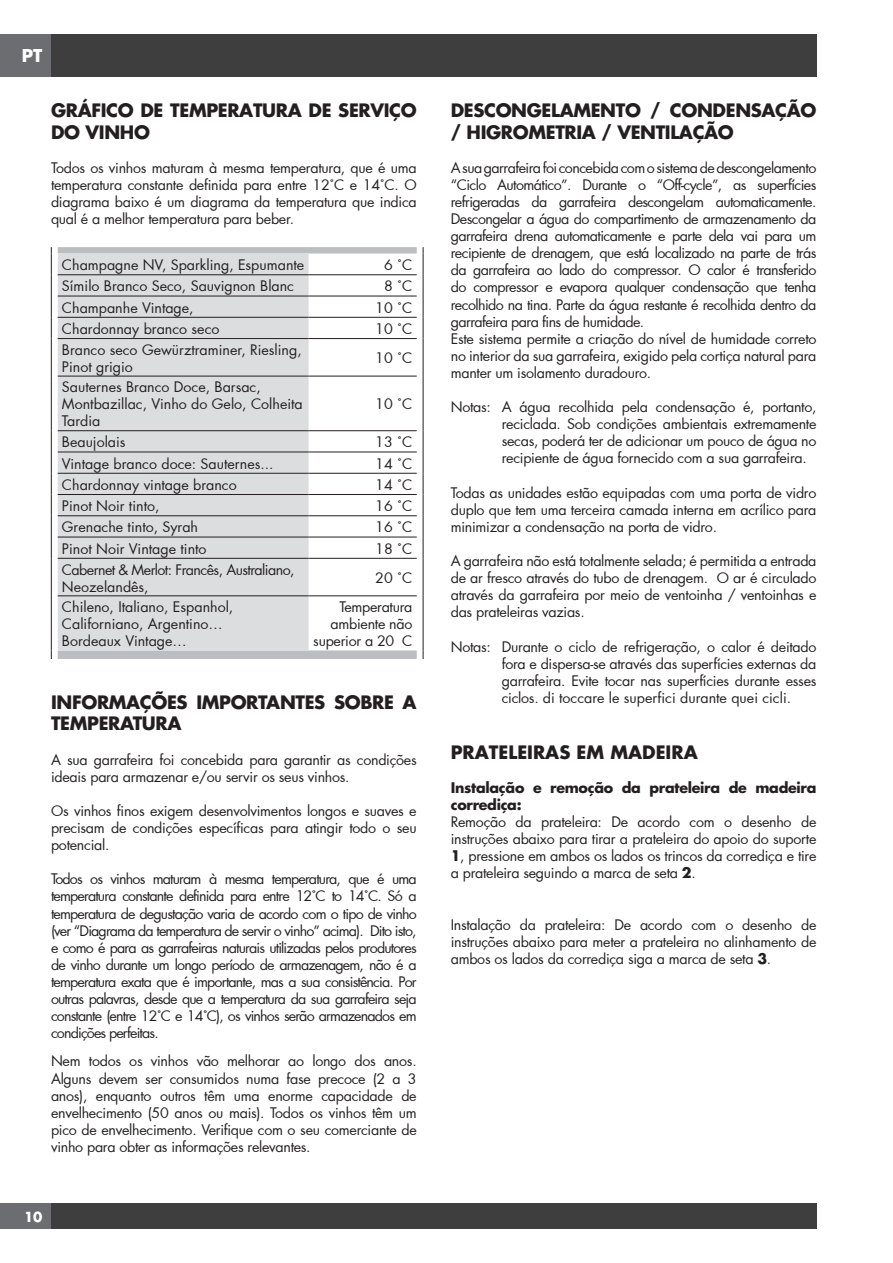
<style>
.page{position:relative;width:893px;height:1263px;background:#fff}
.page>*{position:absolute;margin:0;border:0;box-sizing:border-box;transform-origin:0 0}
.t1{font:700 18px/21.6px "Futura Std";letter-spacing:-.02em;color:#231f20}
.t2{font:700 18px "Futura Std";color:#231f20}
.t3{font:700 17.25px "Futura Std";color:#fff}
.t4{font:14.25px/17.1px "Futura";letter-spacing:-.02em;color:#231f20;text-align:justify}
.t5{font:14.25px/17.1px "Futura";letter-spacing:-.04em;color:#231f20}
.t6{font:14.25px/17.1px "Futura";color:#231f20}
.t7{font:700 14.25px/17.1px "Futura Std";letter-spacing:-.02em;color:#231f20}
.t8{font:700 13.5px "Futura Std";color:#fff}
.s1{font-family:"Futura Std";font-weight:700}
</style>
<div class="page">
<div style="left:0;top:34px;width:51px;height:43px;background:#6c6d70"></div>
<div style="left:51px;top:34px;width:765px;height:43px;background:#3e3e3f"></div>
<div style="left:0;top:1203px;width:51px;height:26px;background:#6c6d70"></div>
<div style="left:51px;top:1203px;width:765px;height:26px;background:#3e3e3f"></div>
<svg style="left:58px;top:247px;width:359px;height:412px"></svg>
<div style="left:58px;top:253px;width:251px;height:397px;background:#dcdddf"></div>
<svg style="left:51px;top:247px;width:1px;height:92px"></svg>
<svg style="left:423px;top:247px;width:1px;height:92px"></svg>
<hr style="left:51px;top:339px;width:1px;height:37px;background:#231f20">
<hr style="left:423px;top:339px;width:1px;height:37px;background:#231f20">
<hr style="left:51px;top:376px;width:1px;height:55px;background:#231f20">
<hr style="left:423px;top:376px;width:1px;height:55px;background:#231f20">
<svg style="left:51px;top:431px;width:1px;height:127px"></svg>
<svg style="left:423px;top:431px;width:1px;height:127px"></svg>
<hr style="left:51px;top:558px;width:1px;height:38px;background:#231f20">
<hr style="left:423px;top:558px;width:1px;height:38px;background:#231f20">
<hr style="left:51px;top:596px;width:1px;height:54px;background:#231f20">
<hr style="left:423px;top:596px;width:1px;height:54px;background:#231f20">
<hr style="left:58px;top:274px;width:251px;height:1px;background:#231f20">
<hr style="left:309px;top:274px;width:108px;height:1px;background:#231f20">
<hr style="left:58px;top:296px;width:251px;height:1px;background:#231f20">
<hr style="left:309px;top:296px;width:108px;height:1px;background:#231f20">
<hr style="left:58px;top:317px;width:251px;height:1px;background:#231f20">
<hr style="left:309px;top:317px;width:108px;height:1px;background:#231f20">
<hr style="left:58px;top:338px;width:251px;height:1px;background:#231f20">
<hr style="left:309px;top:338px;width:108px;height:1px;background:#231f20">
<hr style="left:58px;top:376px;width:251px;height:1px;background:#231f20">
<hr style="left:309px;top:376px;width:108px;height:1px;background:#231f20">
<hr style="left:58px;top:430px;width:251px;height:1px;background:#231f20">
<hr style="left:309px;top:430px;width:108px;height:1px;background:#231f20">
<hr style="left:58px;top:452px;width:251px;height:1px;background:#231f20">
<hr style="left:309px;top:452px;width:108px;height:1px;background:#231f20">
<hr style="left:58px;top:473px;width:251px;height:1px;background:#231f20">
<hr style="left:309px;top:473px;width:108px;height:1px;background:#231f20">
<hr style="left:58px;top:494px;width:251px;height:1px;background:#231f20">
<hr style="left:309px;top:494px;width:108px;height:1px;background:#231f20">
<hr style="left:58px;top:515px;width:251px;height:1px;background:#231f20">
<hr style="left:309px;top:515px;width:108px;height:1px;background:#231f20">
<hr style="left:58px;top:537px;width:251px;height:1px;background:#231f20">
<hr style="left:309px;top:537px;width:108px;height:1px;background:#231f20">
<hr style="left:58px;top:558px;width:251px;height:1px;background:#231f20">
<hr style="left:309px;top:558px;width:108px;height:1px;background:#231f20">
<hr style="left:58px;top:595px;width:251px;height:1px;background:#231f20">
<hr style="left:309px;top:595px;width:108px;height:1px;background:#231f20">
<p class="t3" style="left:22px;top:44px;width:22px">PT</p>
<p class="t1" style="left:51px;top:99px;width:367px">GRÁFICO DE TEMPERATURA DE SERVIÇO<br>DO VINHO</p>
<p class="t4" style="left:51px;top:159px;width:367px">Todos os vinhos maturam à mesma temperatura, que é uma temperatura constante definida para entre 12˚C e 14˚C. O diagrama baixo é um diagrama da temperatura que indica qual é a melhor temperatura para beber.</p>
<p class="t6" style="left:62px;top:256px;width:244px">Champagne NV, Sparkling, Espumante</p>
<p class="t4" style="left:384px;top:256px;width:30px">6 ˚C</p>
<p class="t6" style="left:62px;top:277px;width:234px">Símilo Branco Seco, Sauvignon Blanc</p>
<p class="t4" style="left:384px;top:277px;width:30px">8 ˚C</p>
<p class="t6" style="left:62px;top:299px;width:133px">Champanhe Vintage,</p>
<p class="t4" style="left:375px;top:299px;width:39px">10 ˚C</p>
<p class="t6" style="left:62px;top:320px;width:159px">Chardonnay branco seco</p>
<p class="t4" style="left:375px;top:320px;width:39px">10 ˚C</p>
<p class="t6" style="left:62px;top:341px;width:241px">Branco seco Gewürztraminer, Riesling,<br>Pinot grigio</p>
<p class="t4" style="left:375px;top:349px;width:39px">10 ˚C</p>
<p class="t6" style="left:62px;top:378px;width:242px">Sauternes Branco Doce, Barsac,<br>Montbazillac, Vinho do Gelo, Colheita<br>Tardia</p>
<p class="t4" style="left:375px;top:395px;width:39px">10 ˚C</p>
<p class="t6" style="left:62px;top:433px;width:65px">Beaujolais</p>
<p class="t4" style="left:375px;top:433px;width:39px">13 ˚C</p>
<p class="t6" style="left:62px;top:455px;width:213px">Vintage branco doce: Sauternes...</p>
<p class="t4" style="left:375px;top:455px;width:39px">14 ˚C</p>
<p class="t6" style="left:62px;top:476px;width:176px">Chardonnay vintage branco</p>
<p class="t4" style="left:375px;top:476px;width:39px">14 ˚C</p>
<p class="t6" style="left:62px;top:497px;width:99px">Pinot Noir tinto,</p>
<p class="t4" style="left:375px;top:497px;width:39px">16 ˚C</p>
<p class="t6" style="left:62px;top:518px;width:138px">Grenache tinto, Syrah</p>
<p class="t4" style="left:375px;top:518px;width:39px">16 ˚C</p>
<p class="t6" style="left:62px;top:540px;width:146px">Pinot Noir Vintage tinto</p>
<p class="t4" style="left:375px;top:540px;width:39px">18 ˚C</p>
<p class="t5" style="left:62px;top:560px;width:234px">Cabernet &amp; Merlot: Francês, Australiano,<br>Neozelandês,</p>
<p class="t4" style="left:375px;top:569px;width:39px">20 ˚C</p>
<p class="t6" style="left:62px;top:598px;width:173px">Chileno, Italiano, Espanhol,<br>Californiano, Argentino…<br>Bordeaux Vintage…</p>
<p class="t4" style="left:313px;top:598px;width:101px;text-align:right">Temperatura ambiente não superior a 20 °C</p>
<p class="t1" style="left:51px;top:691px;width:367px">INFORMAÇÕES IMPORTANTES SOBRE A<br>TEMPERATURA</p>
<p class="t4" style="left:51px;top:751px;width:367px">A sua garrafeira foi concebida para garantir as condições ideais para armazenar e/ou servir os seus vinhos.</p>
<p class="t4" style="left:51px;top:802px;width:367px">Os vinhos finos exigem desenvolvimentos longos e suaves e precisam de condições específicas para atingir todo o seu potencial.</p>
<p class="t4" style="left:51px;top:870px;width:367px">Todos os vinhos maturam à mesma temperatura, que é uma temperatura constante definida para entre 12˚C to 14˚C. Só a temperatura de degustação varia de acordo com o tipo de vinho (ver “Diagrama da temperatura de servir o vinho” acima). Dito isto, e como é para as garrafeiras naturais utilizadas pelos produtores de vinho durante um longo período de armazenagem, não é a temperatura exata que é importante, mas a sua consistência. Por outras palavras, desde que a temperatura da sua garrafeira seja constante (entre 12˚C e 14˚C), os vinhos serão armazenados em condições perfeitas.</p>
<p class="t4" style="left:51px;top:1052px;width:367px">Nem todos os vinhos vão melhorar ao longo dos anos.<br>Alguns devem ser consumidos numa fase precoce (2 a 3 anos), enquanto outros têm uma enorme capacidade de envelhecimento (50 anos ou mais). Todos os vinhos têm um pico de envelhecimento. Verifique com o seu comerciante de vinho para obter as informações relevantes.</p>
<p class="t8" style="left:24px;top:1208px;width:20px">10</p>
<p class="t1" style="left:451px;top:99px;width:367px">DESCONGELAMENTO / CONDENSAÇÃO / HIGROMETRIA / VENTILAÇÃO</p>
<p class="t5" style="left:451px;top:159px;width:367px">A sua garrafeira foi concebida com o sistema de descongelamento “Ciclo Automático”. Durante o “Off-cycle”, as superfícies refrigeradas da garrafeira descongelam automaticamente.<br>Descongelar a água do compartimento de armazenamento da garrafeira drena automaticamente e parte dela vai para um recipiente de drenagem, que está localizado na parte de trás da garrafeira ao lado do compressor. O calor é transferido do compressor e evapora qualquer condensação que tenha recolhido na tina. Parte da água restante é recolhida dentro da garrafeira para fins de humidade.<br>Este sistema permite a criação do nível de humidade correto no interior da sua garrafeira, exigido pela cortiça natural para manter um isolamento duradouro.</p>
<p class="t4" style="left:502px;top:398px;width:316px;text-indent:-51px">Notas: A água recolhida pela condensação é, portanto, reciclada. Sob condições ambientais extremamente secas, poderá ter de adicionar um pouco de água no recipiente de água fornecido com a sua garrafeira.</p>
<p class="t4" style="left:451px;top:484px;width:367px">Todas as unidades estão equipadas com uma porta de vidro duplo que tem uma terceira camada interna em acrílico para minimizar a condensação na porta de vidro.</p>
<p class="t4" style="left:451px;top:552px;width:367px">A garrafeira não está totalmente selada; é permitida a entrada de ar fresco através do tubo de drenagem. O ar é circulado através da garrafeira por meio de ventoinha / ventoinhas e das prateleiras vazias.</p>
<p class="t4" style="left:502px;top:638px;width:316px;text-indent:-51px">Notas: Durante o ciclo de refrigeração, o calor é deitado fora e dispersa-se através das superfícies externas da garrafeira. Evite tocar nas superfícies durante esses ciclos. di toccare le superfici durante quei cicli.</p>
<p class="t2" style="left:451px;top:740px;width:248px">PRATELEIRAS EM MADEIRA</p>
<p class="t7" style="left:451px;top:779px;width:367px">Instalação e remoção da prateleira de madeira corrediça:</p>
<p class="t4" style="left:451px;top:813px;width:367px">Remoção da prateleira: De acordo com o desenho de instruções abaixo para tirar a prateleira do apoio do suporte <span class="s1">1</span>, pressione em ambos os lados os trincos da corrediça e tire a prateleira seguindo a marca de seta <span class="s1">2</span>.</p>
<p class="t4" style="left:451px;top:916px;width:367px">Instalação da prateleira: De acordo com o desenho de instruções abaixo para meter a prateleira no alinhamento de ambos os lados da corrediça siga a marca de seta <span class="s1">3</span>.</p>
</div>
